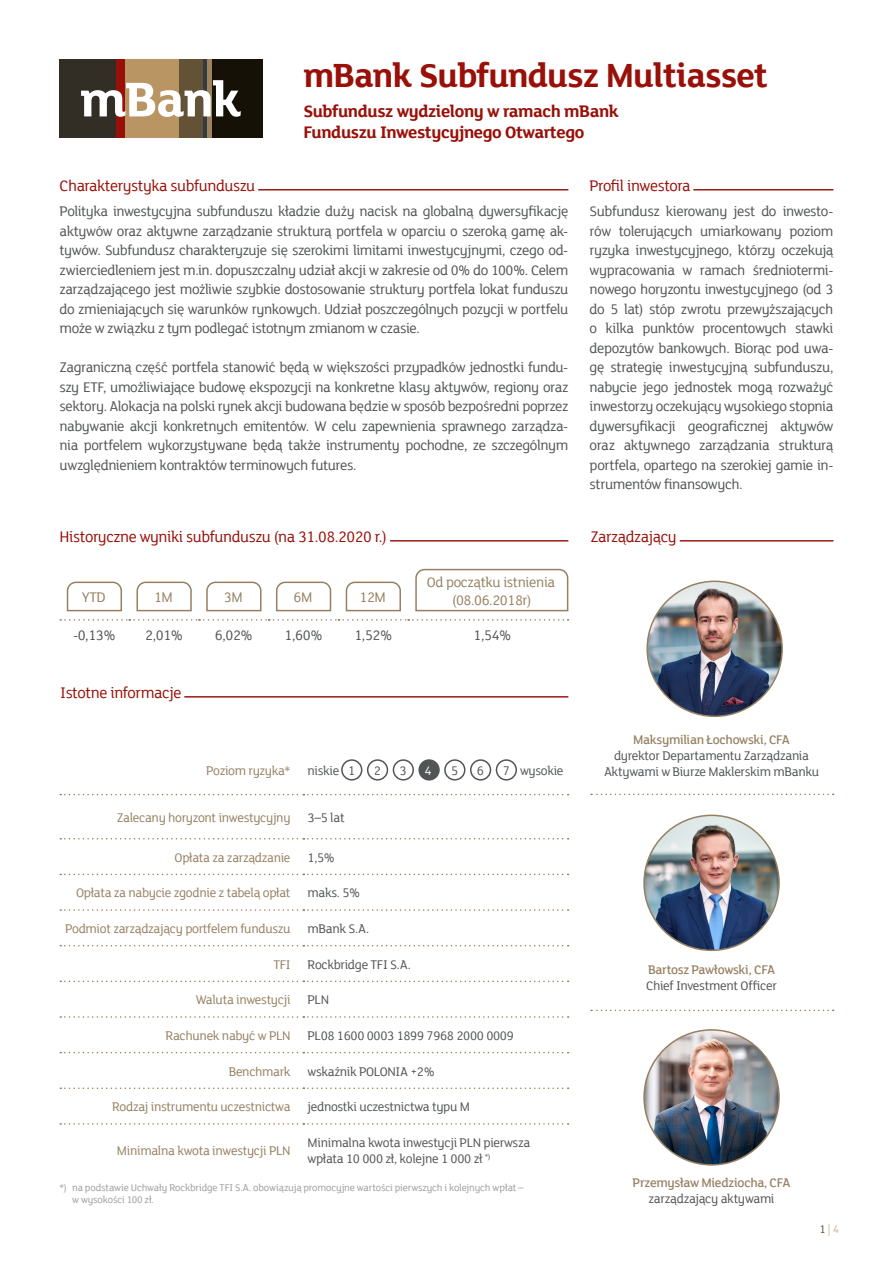
<style>
.page{position:relative;width:893px;height:1263px;background:#fff}
.page>*{position:absolute;margin:0;border:0;box-sizing:border-box;transform-origin:0 0}
.t1{font:700 36px "FS Lola";letter-spacing:-.025em;color:#981008}
.t2{font:700 18px/21.6px "FS Lola";letter-spacing:-.025em;color:#981008}
.t3{font:16.5px "FS Lola";letter-spacing:-.025em;color:#981008}
.t4{font:15px/19.5px "FS Lola";letter-spacing:-.03em;color:#525455;text-align:justify}
.t5{font:15px/18px "FS Lola";letter-spacing:-.025em;color:#968061;text-align:center}
.t6{font:13.5px/16.2px "FS Lola";letter-spacing:-.025em;color:#525455}
.t7{font:13.5px "FS Lola";letter-spacing:-.025em;color:#968061}
.t8{font:500 13.5px "FS Lola";letter-spacing:-.025em;color:#968061}
.t9{font:13.5px "FS Lola";color:#fff}
.t10{font:12px "FS Lola";color:#cdb591}
.t11{font:10.5px/12.6px "FS Lola";letter-spacing:-.01em;color:#9d9d9c}
.s1{color:#645237}
</style>
<div class="page">
<img style="left:644px;top:1030px;width:135px;height:135px;border-radius:67px">
<svg style="left:60px;top:794px;width:509px;height:1px"></svg>
<svg style="left:60px;top:838px;width:509px;height:1px"></svg>
<svg style="left:60px;top:874px;width:509px;height:1px"></svg>
<svg style="left:60px;top:909px;width:509px;height:2px"></svg>
<svg style="left:60px;top:945px;width:509px;height:1px"></svg>
<svg style="left:60px;top:980px;width:509px;height:2px"></svg>
<svg style="left:60px;top:1016px;width:509px;height:2px"></svg>
<svg style="left:60px;top:1052px;width:509px;height:1px"></svg>
<svg style="left:60px;top:1087px;width:509px;height:2px"></svg>
<svg style="left:60px;top:1123px;width:509px;height:2px"></svg>
<div style="left:341px;top:759px;width:21px;height:21px;border:2px solid #525455;border-radius:50%"></div>
<div style="left:367px;top:759px;width:21px;height:21px;border:2px solid #525455;border-radius:50%"></div>
<div style="left:393px;top:759px;width:21px;height:21px;border:2px solid #525455;border-radius:50%"></div>
<div style="left:418px;top:759px;width:22px;height:21px;background:#525455;border-radius:50%"></div>
<div style="left:444px;top:759px;width:21px;height:21px;border:2px solid #525455;border-radius:50%"></div>
<div style="left:470px;top:759px;width:21px;height:21px;border:2px solid #525455;border-radius:50%"></div>
<div style="left:496px;top:759px;width:21px;height:21px;border:2px solid #525455;border-radius:50%"></div>
<hr style="left:184px;top:696px;width:384px;height:2px;background:#971914">
<hr style="left:258px;top:189px;width:310px;height:2px;background:#971914">
<hr style="left:693px;top:189px;width:140px;height:2px;background:#971914">
<img style="left:647px;top:581px;width:135px;height:135px;border-radius:67px">
<img style="left:644px;top:815px;width:135px;height:135px;border-radius:67px">
<div style="left:60px;top:60px;width:57px;height:78px;background:#322d25"></div>
<div style="left:125px;top:60px;width:54px;height:78px;background:#b89562"></div>
<div style="left:179px;top:60px;width:24px;height:78px;background:#645237"></div>
<div style="left:212px;top:60px;width:50px;height:78px;background:#151107"></div>
<hr style="left:203px;top:60px;width:4px;height:78px;background:#323d42">
<div style="left:207px;top:60px;width:5px;height:78px;background:#9e825d"></div>
<div style="left:117px;top:60px;width:8px;height:78px;background:#981008"></div>
<svg style="left:81px;top:80px;width:160px;height:37px"></svg>
<hr style="left:680px;top:540px;width:153px;height:2px;background:#971914">
<svg style="left:591px;top:794px;width:243px;height:1px"></svg>
<svg style="left:591px;top:1010px;width:243px;height:1px"></svg>
<hr style="left:390px;top:540px;width:178px;height:2px;background:#971914">
<svg style="left:60px;top:619px;width:509px;height:2px"></svg>
<svg style="left:66px;top:581px;width:56px;height:31px"></svg>
<svg style="left:136px;top:581px;width:56px;height:31px"></svg>
<svg style="left:206px;top:581px;width:56px;height:31px"></svg>
<svg style="left:276px;top:581px;width:56px;height:31px"></svg>
<svg style="left:345px;top:581px;width:56px;height:31px"></svg>
<svg style="left:415px;top:568px;width:154px;height:44px"></svg>
<h1 class="t1" style="left:303px;top:50px;width:466px">mBank Subfundusz Multiasset</h1>
<p class="t2" style="left:303px;top:99px;width:317px">Subfundusz wydzielony w ramach mBank<br>Funduszu Inwestycyjnego Otwartego</p>
<p class="t3" style="left:60px;top:174px;width:197px">Charakterystyka subfunduszu</p>
<p class="t4" style="left:60px;top:201px;width:510px">Polityka inwestycyjna subfunduszu kładzie duży nacisk na globalną dywersyfikację aktywów oraz aktywne zarządzanie strukturą portfela w oparciu o szeroką gamę ak&shy;tywów. Subfundusz charakteryzuje się szerokimi limitami inwestycyjnymi, czego od&shy;zwierciedleniem jest m.in. dopuszczalny udział akcji w zakresie od 0% do 100%. Celem zarządzającego jest możliwie szybkie dostosowanie struktury portfela lokat funduszu do zmieniających się warunków rynkowych. Udział poszczególnych pozycji w portfelu może w związku z tym podlegać istotnym zmianom w czasie.</p>
<p class="t4" style="left:60px;top:357px;width:510px">Zagraniczną część portfela stanowić będą w większości przypadków jednostki fundu&shy;szy ETF, umożliwiające budowę ekspozycji na konkretne klasy aktywów, regiony oraz sektory. Alokacja na polski rynek akcji budowana będzie w sposób bezpośredni poprzez nabywanie akcji konkretnych emitentów. W celu zapewnienia sprawnego zarządza&shy;nia portfelem wykorzystywane będą także instrumenty pochodne, ze szczególnym uwzględnieniem kontraktów terminowych futures.</p>
<p class="t3" style="left:590px;top:174px;width:102px">Profil inwestora</p>
<p class="t4" style="left:590px;top:201px;width:245px">Subfundusz kierowany jest do inwesto&shy;rów tolerujących umiarkowany poziom ryzyka inwestycyjnego, którzy oczekują wypracowania w ramach średniotermi&shy;nowego horyzontu inwestycyjnego (od 3 do 5 lat) stóp zwrotu przewyższających o kilka punktów procentowych stawki depozytów bankowych. Biorąc pod uwa&shy;gę strategię inwestycyjną subfunduszu, nabycie jego jednostek mogą rozważyć inwestorzy oczekujący wysokiego stopnia dywersyfikacji geograficznej aktywów oraz aktywnego zarządzania strukturą portfela, opartego na szerokiej gamie in&shy;strumentów finansowych.</p>
<p class="t3" style="left:60px;top:525px;width:329px">Historyczne wyniki subfunduszu (na 31.08.2020 r.)</p>
<p class="t3" style="left:590px;top:525px;width:88px">Zarządzający</p>
<p class="t5" style="left:82px;top:588px;width:25px">YTD</p>
<p class="t5" style="left:154px;top:588px;width:20px">1M</p>
<p class="t5" style="left:224px;top:588px;width:20px">3M</p>
<p class="t5" style="left:294px;top:588px;width:20px">6M</p>
<p class="t5" style="left:359px;top:588px;width:28px">12M</p>
<p class="t5" style="left:427px;top:572px;width:130px">Od początku istnienia (08.06.2018r)</p>
<p class="t4" style="left:73px;top:624px;width:44px">-0,13%</p>
<p class="t4" style="left:145px;top:624px;width:39px">2,01%</p>
<p class="t4" style="left:215px;top:624px;width:39px">6,02%</p>
<p class="t4" style="left:285px;top:624px;width:39px">1,60%</p>
<p class="t4" style="left:354px;top:624px;width:39px">1,52%</p>
<p class="t4" style="left:474px;top:624px;width:39px">1,54%</p>
<p class="t3" style="left:60px;top:681px;width:123px">Istotne informacje</p>
<p class="t7" style="left:206px;top:762px;width:86px">Poziom ryzyka*</p>
<p class="t6" style="left:308px;top:762px;width:49px">niskie 1</p>
<p class="t6" style="left:374px;top:762px;width:9px">2</p>
<p class="t6" style="left:400px;top:762px;width:9px">3</p>
<p class="t9" style="left:425px;top:762px;width:9px">4</p>
<p class="t6" style="left:451px;top:762px;width:9px">5</p>
<p class="t6" style="left:477px;top:762px;width:9px">6</p>
<p class="t6" style="left:503px;top:762px;width:62px">7 wysokie</p>
<p class="t7" style="left:117px;top:808px;width:175px">Zalecany horyzont inwestycyjny</p>
<p class="t6" style="left:308px;top:809px;width:39px">3–5 lat</p>
<p class="t7" style="left:175px;top:848px;width:117px">Opłata za zarządzanie</p>
<p class="t6" style="left:308px;top:849px;width:29px">1,5%</p>
<p class="t7" style="left:76px;top:884px;width:216px">Opłata za nabycie zgodnie z tabelą opłat</p>
<p class="t6" style="left:308px;top:884px;width:54px">maks. 5%</p>
<p class="t7" style="left:65px;top:920px;width:227px">Podmiot zarządzający portfelem funduszu</p>
<p class="t6" style="left:308px;top:920px;width:63px">mBank S.A.</p>
<p class="t7" style="left:273px;top:955px;width:19px">TFI</p>
<p class="t6" style="left:308px;top:955px;width:105px">Rockbridge TFI S.A.</p>
<p class="t7" style="left:196px;top:991px;width:96px">Waluta inwestycji</p>
<p class="t6" style="left:308px;top:991px;width:23px">PLN</p>
<p class="t7" style="left:166px;top:1026px;width:126px">Rachunek nabyć w PLN</p>
<p class="t6" style="left:308px;top:1027px;width:208px">PL08 1600 0003 1899 7968 2000 0009</p>
<p class="t7" style="left:229px;top:1062px;width:63px">Benchmark</p>
<p class="t6" style="left:308px;top:1062px;width:129px">wskaźnik POLONIA +2%</p>
<p class="t7" style="left:112px;top:1098px;width:180px">Rodzaj instrumentu uczestnictwa</p>
<p class="t6" style="left:308px;top:1098px;width:164px">jednostki uczestnictwa typu M</p>
<p class="t7" style="left:117px;top:1142px;width:175px">Minimalna kwota inwestycji PLN</p>
<p class="t6" style="left:308px;top:1134px;width:224px">Minimalna kwota inwestycji PLN pierwsza wpłata 10 000 zł, kolejne 1 000 zł <sup>*)</sup></p>
<p class="t11" style="left:72px;top:1181px;width:453px;text-indent:-13px">*) na podstawie Uchwały Rockbridge TFI S.A. obowiązują promocyjne wartości pierwszych i kolejnych wpłat – w wysokości 100 zł.</p>
<p class="t8" style="left:633px;top:730px;width:158px">Maksymilian Łochowski, CFA</p>
<p class="t6" style="left:604px;top:747px;width:217px;text-align:center">dyrektor Departamentu Zarządzania<br>Aktywami w Biurze Maklerskim mBanku</p>
<p class="t8" style="left:648px;top:961px;width:129px">Bartosz Pawłowski, CFA</p>
<p class="t6" style="left:646px;top:977px;width:132px">Chief Investment Officer</p>
<p class="t8" style="left:633px;top:1174px;width:159px">Przemysław Miedziocha, CFA</p>
<p class="t6" style="left:648px;top:1190px;width:127px">zarządzający aktywami</p>
<p class="t10" style="left:819px;top:1221px;width:21px"><span class="s1">1</span>| 4</p>
</div>
